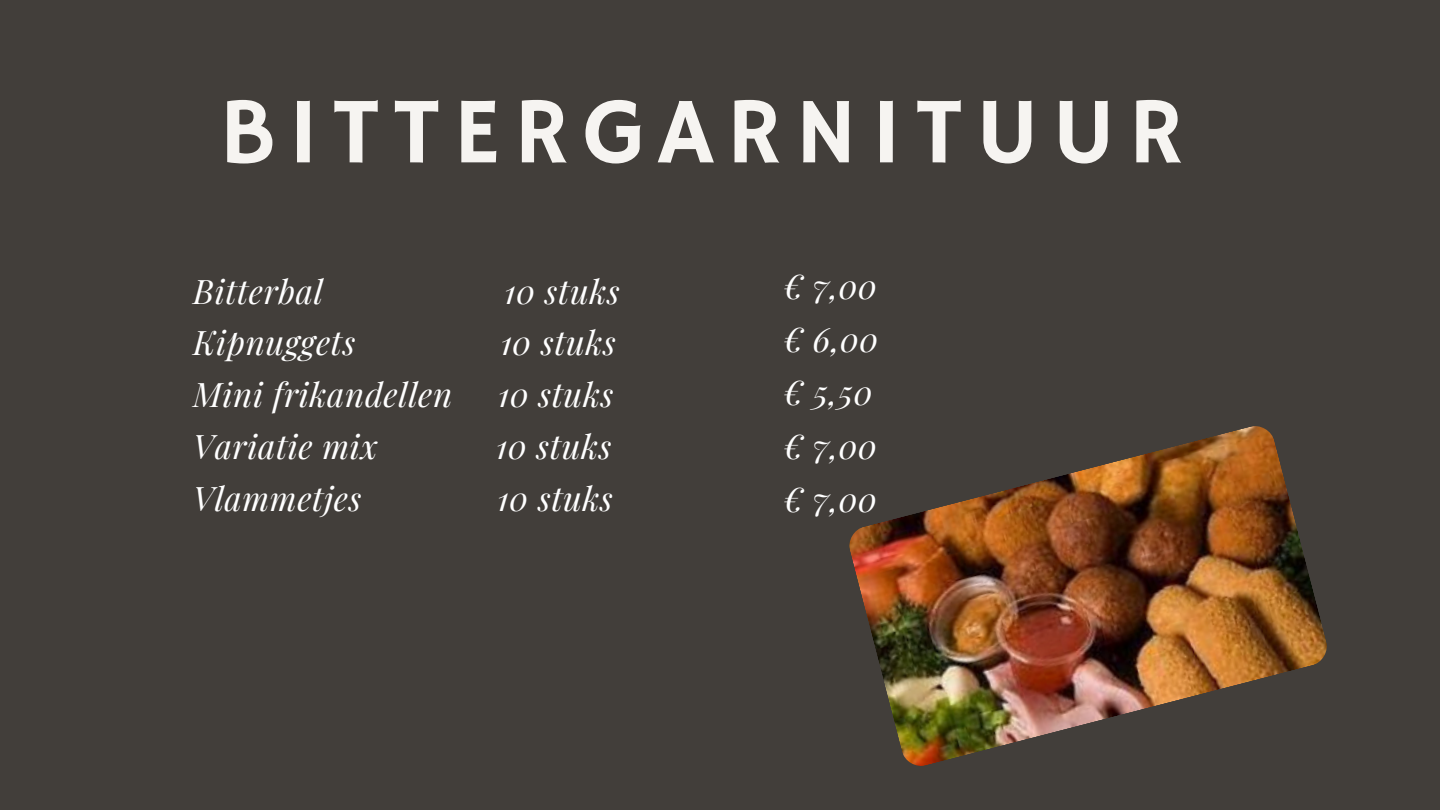
<style>
.page{position:relative;width:1440px;height:810px;background:#423e3a}
.page>*{position:absolute;margin:0;border:0;box-sizing:border-box;transform-origin:0 0}
.t1{font:94.4px "Hammersmith One";letter-spacing:.14em;color:#f6f4f1}
.t2{font:italic 33.4px "Playfair Display";letter-spacing:.02em;color:#fff}
.t3{font:italic 33.1px "Playfair Display";letter-spacing:.02em;color:#fff}
</style>
<div class="page">
<img style="left:849px;top:426px;width:478px;height:340px">
<h1 class="t1" style="left:219px;top:77px;width:966px">BITTERGARNITUUR</h1>
<p class="t3" style="left:193px;top:268px;width:131px">Bitterbal</p>
<p class="t3" style="left:505px;top:268px;width:117px">10 stuks</p>
<p class="t3" style="left:193px;top:320px;width:164px">Kipnuggets</p>
<p class="t3" style="left:501px;top:320px;width:117px">10 stuks</p>
<p class="t3" style="left:193px;top:371px;width:261px">Mini frikandellen</p>
<p class="t3" style="left:498px;top:371px;width:117px">10 stuks</p>
<p class="t3" style="left:193px;top:423px;width:186px">Variatie mix</p>
<p class="t3" style="left:496px;top:423px;width:117px">10 stuks</p>
<p class="t3" style="left:193px;top:475px;width:170px">Vlammetjes</p>
<p class="t3" style="left:498px;top:475px;width:117px">10 stuks</p>
<p class="t2" style="left:783px;top:263px;width:96px">€ 7,00</p>
<p class="t2" style="left:783px;top:316px;width:97px">€ 6,00</p>
<p class="t2" style="left:783px;top:369px;width:91px">€ 5,50</p>
<p class="t2" style="left:783px;top:422px;width:96px">€ 7,00</p>
<p class="t2" style="left:783px;top:476px;width:96px">€ 7,00</p>
</div>
